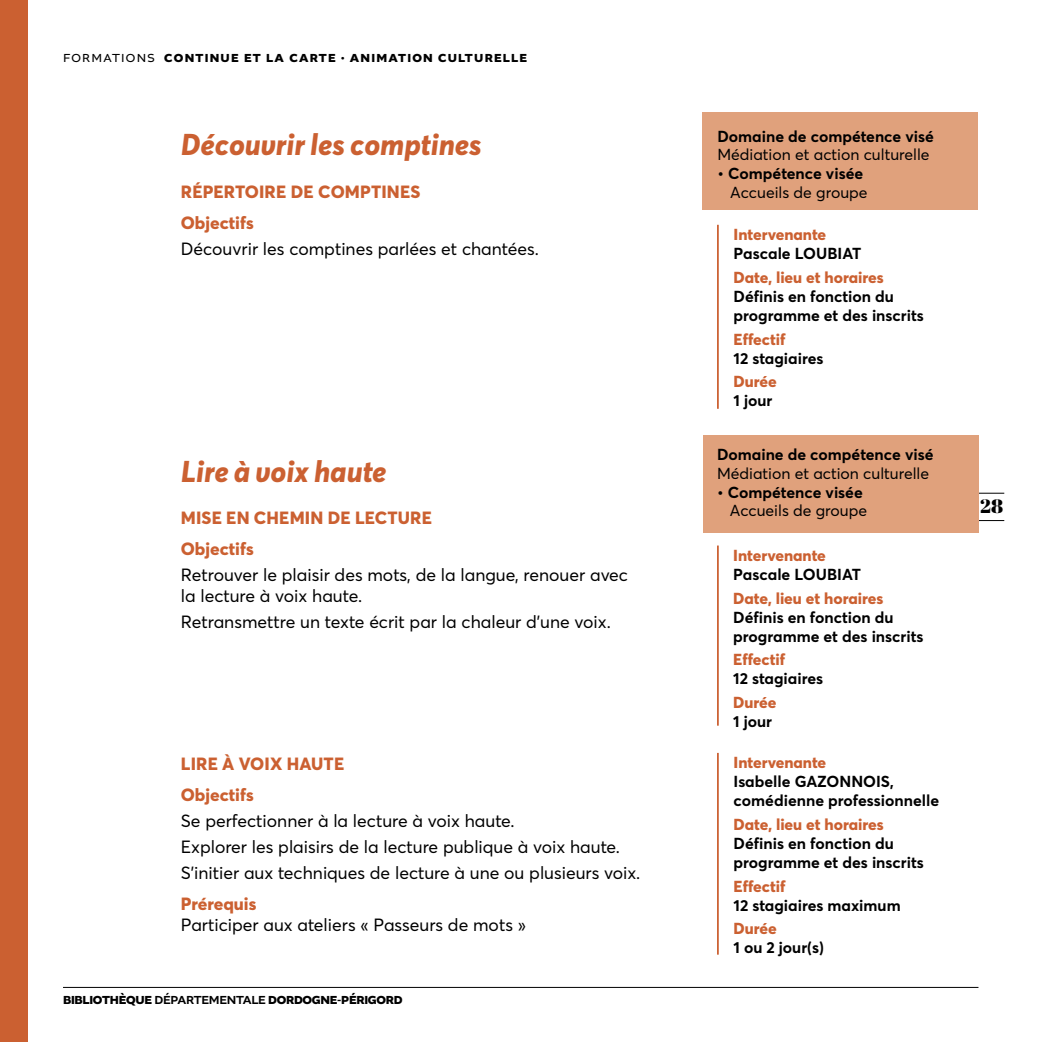
<style>
.page{position:relative;width:1042px;height:1042px;background:#fff}
.page>*{position:absolute;margin:0;border:0;box-sizing:border-box;transform-origin:0 0}
.t1{font:italic 800 29.75px "Averta";color:#cb6031}
.t2{font:900 19.25px "Abril Display";color:#000}
.t3{font:17.5px/25.9px "Averta CY";color:#000}
.t4{font:800 17.5px/31px "Averta CY";letter-spacing:.01em;color:#cb6031}
.t5{font:700 15.75px/18.9px "Averta CY";color:#000}
.t6{font:800 15.75px "Averta CY";color:#cb6031}
.t7{font:15.75px "Averta CY";color:#000}
.t8{font:700 12.25px "Altivo";letter-spacing:.09em;color:#000}
.t9{font:700 12.25px "Altivo";letter-spacing:-.02em;color:#000}
.s1{font-weight:400}
.s2{font-weight:500}
</style>
<div class="page">
<svg style="left:979px;top:493px;width:25px;height:1px"></svg>
<svg style="left:979px;top:520px;width:25px;height:1px"></svg>
<hr style="left:63px;top:987px;width:915px;height:1px;background:#000">
<div style="left:0;top:0;width:27px;height:1042px;background:#cb6031"></div>
<div style="left:703px;top:113px;width:275px;height:97px;background:#e0a17c"></div>
<hr style="left:717px;top:225px;width:2px;height:184px;background:#cb6031">
<hr style="left:717px;top:545px;width:2px;height:180px;background:#cb6031">
<hr style="left:717px;top:753px;width:2px;height:201px;background:#cb6031">
<div style="left:703px;top:435px;width:275px;height:97px;background:#e0a17c"></div>
<p class="t8" style="left:63px;top:50px;width:465px"><span class="s1">FORMATIONS</span> CONTINUE ET LA CARTE • ANIMATION CULTURELLE</p>
<h1 class="t1" style="left:181px;top:124px;width:302px">Découvrir les comptines</h1>
<p class="t5" style="left:717px;top:126px;width:218px">Domaine de compétence visé</p>
<p class="t7" style="left:717px;top:144px;width:214px">Médiation et action culturelle</p>
<p class="t5" style="left:717px;top:164px;width:147px">• Compétence visée</p>
<p class="t7" style="left:730px;top:182px;width:139px">Accueils de groupe</p>
<p class="t4" style="left:181px;top:175px;width:241px">RÉPERTOIRE DE COMPTINES<br>Objectifs</p>
<p class="t3" style="left:181px;top:235px;width:360px">Découvrir les comptines parlées et chantées.</p>
<p class="t6" style="left:733px;top:223px;width:94px">Intervenante</p>
<p class="t5" style="left:733px;top:243px;width:129px">Pascale LOUBIAT</p>
<p class="t6" style="left:733px;top:266px;width:152px">Date, lieu et horaires</p>
<p class="t5" style="left:733px;top:286px;width:192px">Définis en fonction du programme et des inscrits</p>
<p class="t6" style="left:733px;top:328px;width:54px">Effectif</p>
<p class="t5" style="left:733px;top:348px;width:91px">12 stagiaires</p>
<p class="t6" style="left:733px;top:371px;width:45px">Durée</p>
<p class="t5" style="left:733px;top:390px;width:40px">1 jour</p>
<h1 class="t1" style="left:181px;top:450px;width:207px">Lire à voix haute</h1>
<p class="t4" style="left:181px;top:502px;width:253px">MISE EN CHEMIN DE LECTURE<br>Objectifs</p>
<p class="t3" style="left:181px;top:564px;width:449px;line-height:21px">Retrouver le plaisir des mots, de la langue, renouer avec la lecture à voix haute.</p>
<p class="t3" style="left:181px;top:608px;width:432px">Retransmettre un texte écrit par la chaleur d’une voix.</p>
<p class="t4" style="left:181px;top:747px;width:165px">LIRE À VOIX HAUTE<br>Objectifs</p>
<p class="t3" style="left:181px;top:807px;width:461px">Se perfectionner à la lecture à voix haute.<br>Explorer les plaisirs de la lecture publique à voix haute.<br>S’initier aux techniques de lecture à une ou plusieurs voix.</p>
<p class="t4" style="left:181px;top:887px;width:77px">Prérequis</p>
<p class="t3" style="left:181px;top:911px;width:347px">Participer aux ateliers « Passeurs de mots »</p>
<p class="t9" style="left:63px;top:992px;width:341px">BIBLIOTHÈQUE <span class="s2">DÉPARTEMENTALE</span> DORDOGNE-PÉRIGORD</p>
<p class="t5" style="left:717px;top:444px;width:218px">Domaine de compétence visé</p>
<p class="t7" style="left:717px;top:462px;width:214px">Médiation et action culturelle</p>
<p class="t5" style="left:717px;top:482px;width:147px">• Compétence visée</p>
<p class="t7" style="left:730px;top:500px;width:139px">Accueils de groupe</p>
<p class="t6" style="left:733px;top:544px;width:94px">Intervenante</p>
<p class="t5" style="left:733px;top:564px;width:129px">Pascale LOUBIAT</p>
<p class="t6" style="left:733px;top:587px;width:152px">Date, lieu et horaires</p>
<p class="t5" style="left:733px;top:607px;width:192px">Définis en fonction du programme et des inscrits</p>
<p class="t6" style="left:733px;top:648px;width:54px">Effectif</p>
<p class="t5" style="left:733px;top:668px;width:91px">12 stagiaires</p>
<p class="t6" style="left:733px;top:691px;width:45px">Durée</p>
<p class="t5" style="left:733px;top:711px;width:40px">1 jour</p>
<p class="t6" style="left:733px;top:751px;width:94px">Intervenante</p>
<p class="t5" style="left:733px;top:771px;width:207px">Isabelle GAZONNOIS, comédienne professionnelle</p>
<p class="t6" style="left:733px;top:813px;width:152px">Date, lieu et horaires</p>
<p class="t5" style="left:733px;top:833px;width:192px">Définis en fonction du programme et des inscrits</p>
<p class="t6" style="left:733px;top:875px;width:54px">Effectif</p>
<p class="t5" style="left:733px;top:895px;width:169px">12 stagiaires maximum</p>
<p class="t6" style="left:733px;top:917px;width:45px">Durée</p>
<p class="t5" style="left:733px;top:937px;width:92px">1 ou 2 jour(s)</p>
<p class="t2" style="left:980px;top:493px;width:24px">28</p>
</div>
